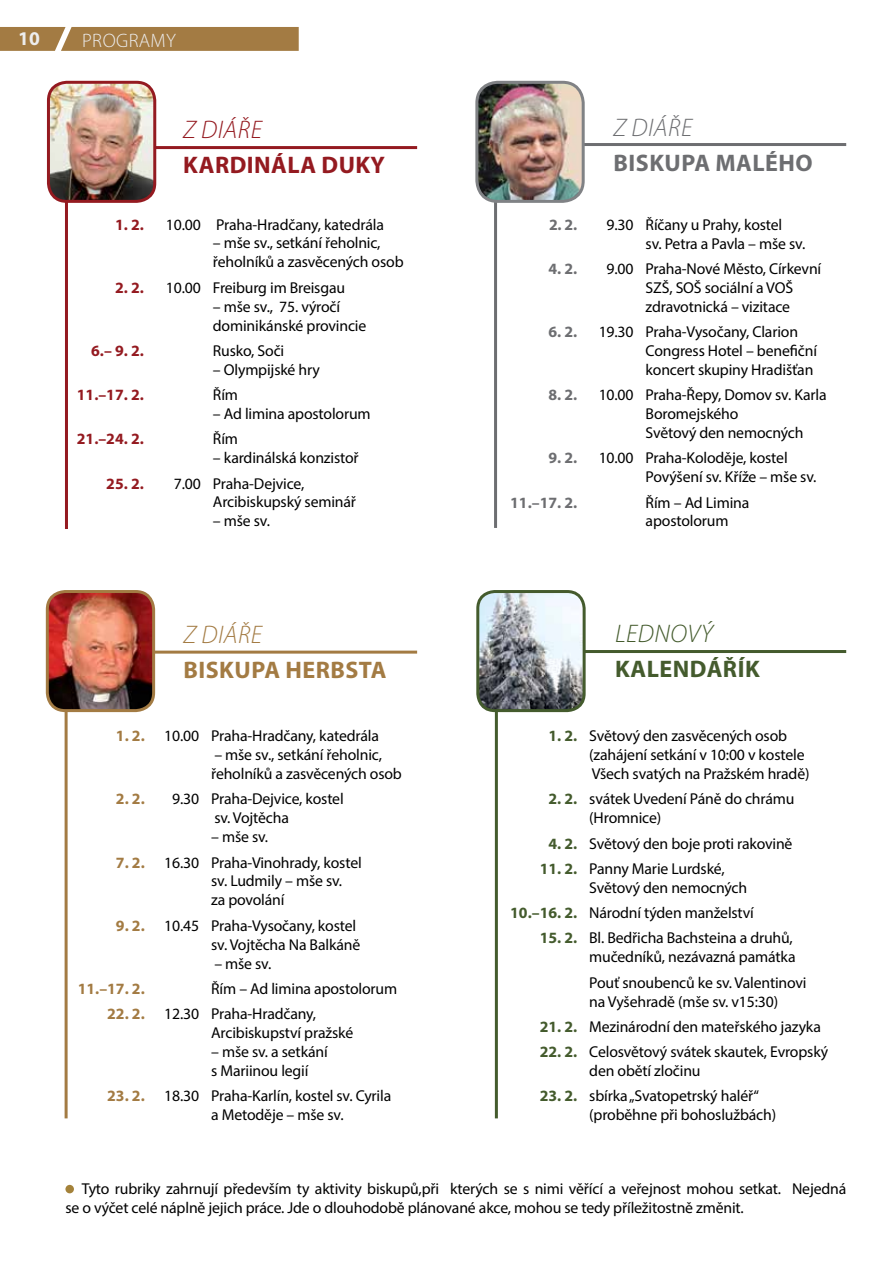
<style>
.page{position:relative;width:893px;height:1263px;background:#fff}
.page>*{position:absolute;margin:0;border:0;box-sizing:border-box;transform-origin:0 0}
.t1{font:italic 300 25.5px "Myriad Pro";letter-spacing:.02em;color:#445b2d}
.t2{font:italic 300 25.5px "Myriad Pro";letter-spacing:.02em;color:#941a20}
.t3{font:italic 300 25.5px "Myriad Pro";letter-spacing:.02em;color:#6d6e71}
.t4{font:italic 300 25.5px "Myriad Pro";letter-spacing:.02em;color:#a37b43}
.t5{font:700 24px "Myriad Pro";letter-spacing:.02em;color:#a37b43}
.t6{font:700 24px "Myriad Pro";letter-spacing:.02em;color:#941a20}
.t7{font:700 24px "Myriad Pro";letter-spacing:.02em;color:#6d6e71}
.t8{font:700 24px "Myriad Pro";letter-spacing:.02em;color:#445b2d}
.t9{font:300 19.5px "Myriad Pro";letter-spacing:.02em;color:#ededee}
.t10{font:700 19.5px "Myriad Pro";color:#ededee}
.t11{font:15.75px/18.9px "Myriad Pro";letter-spacing:-.01em;color:#000}
.t12{font:700 15.75px "Myriad Pro";color:#941a20}
.t13{font:700 15.75px "Myriad Pro";color:#6d6e71}
.t14{font:700 15.75px "Myriad Pro";color:#a37b43}
.s1{font-weight:700;color:#a37b43}
.s2{font-weight:700;color:#445b2d}
</style>
<div class="page">
<div style="left:0;top:27px;width:299px;height:24px;background:#a37b43"></div>
<div style="left:65px;top:1185px;width:9px;height:8px;background:#a4823a;border-radius:50%"></div>
<hr style="left:65px;top:146px;width:352px;height:3px;background:#941a20">
<hr style="left:65px;top:146px;width:3px;height:383px;background:#941a20">
<img style="left:48px;top:84px;width:107px;height:116px">
<div style="left:47px;top:81px;width:109px;height:122px;border:3px solid #941a20;border-radius:18px"></div>
<hr style="left:494px;top:143px;width:352px;height:3px;background:#6d6e71">
<hr style="left:494px;top:143px;width:3px;height:385px;background:#6d6e71">
<img style="left:479px;top:83px;width:102px;height:116px">
<div style="left:475px;top:81px;width:110px;height:122px;border:3px solid #808285;border-radius:21px"></div>
<hr style="left:495px;top:650px;width:351px;height:3px;background:#445b2d">
<hr style="left:495px;top:650px;width:3px;height:468px;background:#445b2d">
<img style="left:480px;top:594px;width:102px;height:117px">
<div style="left:476px;top:590px;width:110px;height:122px;border:3px solid #445b2d;border-radius:17px"></div>
<hr style="left:65px;top:651px;width:352px;height:3px;background:#a37b43">
<hr style="left:65px;top:651px;width:3px;height:467px;background:#a37b43">
<img style="left:47px;top:591px;width:107px;height:120px">
<div style="left:46px;top:590px;width:109px;height:122px;border:3px solid #a37b43;border-radius:18px"></div>
<p class="t10" style="left:18px;top:26px;width:23px">10</p>
<p class="t9" style="left:82px;top:28px;width:95px">PROGRAMY</p>
<h1 class="t2" style="left:183px;top:115px;width:80px">Z DIÁŘE</h1>
<h2 class="t6" style="left:183px;top:150px;width:203px">KARDINÁLA DUKY</h2>
<h1 class="t3" style="left:614px;top:112px;width:80px">Z DIÁŘE</h1>
<h2 class="t7" style="left:614px;top:147px;width:201px">BISKUPA MALÉHO</h2>
<p class="t12" style="left:115px;top:214px;width:30px">1. 2.</p>
<p class="t11" style="left:166px;top:215px;width:219px">10.00 Praha-Hradčany, katedrála</p>
<p class="t11" style="left:213px;top:233px;width:192px">– mše sv., setkání řeholnic, řeholníků a zasvěcených osob</p>
<p class="t12" style="left:115px;top:277px;width:30px">2. 2.</p>
<p class="t11" style="left:166px;top:278px;width:181px">10.00 Freiburg im Breisgau</p>
<p class="t11" style="left:213px;top:297px;width:155px">– mše sv., 75. výročí dominikánské provincie</p>
<p class="t12" style="left:91px;top:340px;width:54px">6.– 9. 2.</p>
<p class="t11" style="left:213px;top:341px;width:73px">Rusko, Soči</p>
<p class="t11" style="left:213px;top:360px;width:109px">– Olympijské hry</p>
<p class="t12" style="left:77px;top:384px;width:69px">11.–17. 2.</p>
<p class="t11" style="left:213px;top:385px;width:27px">Řím</p>
<p class="t11" style="left:213px;top:404px;width:159px">– Ad limina apostolorum</p>
<p class="t12" style="left:77px;top:429px;width:69px">21.–24. 2.</p>
<p class="t11" style="left:213px;top:429px;width:27px">Řím</p>
<p class="t11" style="left:213px;top:448px;width:147px">– kardinálská konzistoř</p>
<p class="t12" style="left:106px;top:473px;width:39px">25. 2.</p>
<p class="t11" style="left:213px;top:473px;width:145px;text-indent:-39px">7.00 Praha-Dejvice,<br>Arcibiskupský seminář</p>
<p class="t11" style="left:213px;top:511px;width:59px">– mše sv.</p>
<p class="t13" style="left:549px;top:214px;width:30px">2. 2.</p>
<p class="t11" style="left:646px;top:215px;width:161px;text-indent:-39px">9.30 Říčany u Prahy, kostel<br>sv. Petra a Pavla – mše sv.</p>
<p class="t13" style="left:548px;top:258px;width:30px">4. 2.</p>
<p class="t11" style="left:646px;top:259px;width:177px;text-indent:-39px">9.00 Praha-Nové Město, Církevní<br>SZŠ, SOŠ sociální a VOŠ zdravotnická – vizitace</p>
<p class="t13" style="left:548px;top:321px;width:30px">6. 2.</p>
<p class="t11" style="left:646px;top:322px;width:173px;text-indent:-47px">19.30 Praha-Vysočany, Clarion<br>Congress Hotel – benefiční koncert skupiny Hradišťan</p>
<p class="t13" style="left:548px;top:385px;width:30px">8. 2.</p>
<p class="t11" style="left:646px;top:385px;width:183px;text-indent:-47px">10.00 Praha-Řepy, Domov sv. Karla<br>Boromejského<br>Světový den nemocných</p>
<p class="t13" style="left:548px;top:448px;width:30px">9. 2.</p>
<p class="t11" style="left:646px;top:448px;width:172px;text-indent:-47px">10.00 Praha-Koloděje, kostel<br>Povýšení sv. Kříže – mše sv.</p>
<p class="t13" style="left:510px;top:492px;width:69px">11.–17. 2.</p>
<p class="t11" style="left:646px;top:492px;width:105px">Řím – Ad Limina apostolorum</p>
<h1 class="t4" style="left:184px;top:619px;width:80px">Z DIÁŘE</h1>
<h2 class="t5" style="left:184px;top:654px;width:204px">BISKUPA HERBSTA</h2>
<h1 class="t1" style="left:615px;top:618px;width:99px">LEDNOVÝ</h1>
<h2 class="t8" style="left:615px;top:654px;width:146px">KALENDÁŘÍK</h2>
<p class="t11" style="left:116px;top:726px;width:265px"><span class="s1">1. 2.</span> 10.00 Praha-Hradčany, katedrála</p>
<p class="t11" style="left:211px;top:745px;width:192px">– mše sv., setkání řeholnic, řeholníků a zasvěcených osob</p>
<p class="t14" style="left:116px;top:789px;width:30px">2. 2.</p>
<p class="t11" style="left:214px;top:789px;width:131px;text-indent:-42px">9.30 Praha-Dejvice, kostel sv. Vojtěcha</p>
<p class="t11" style="left:211px;top:827px;width:59px">– mše sv.</p>
<p class="t11" style="left:211px;top:852px;width:152px;text-indent:-95px"><span class="s1">7. 2.</span> 16.30 Praha-Vinohrady, kostel sv. Ludmily – mše sv.<br>za povolání</p>
<p class="t11" style="left:116px;top:916px;width:246px;text-align:right"><span class="s1">9. 2.</span> 10.45 Praha-Vysočany, kostel sv. Vojtěcha Na Balkáně</p>
<p class="t11" style="left:214px;top:953px;width:59px">– mše sv.</p>
<p class="t14" style="left:78px;top:978px;width:69px">11.–17. 2.</p>
<p class="t11" style="left:211px;top:979px;width:188px">Řím – Ad limina apostolorum</p>
<p class="t11" style="left:211px;top:1004px;width:144px;text-indent:-104px"><span class="s1">22. 2.</span> 12.30 Praha-Hradčany,<br>Arcibiskupství pražské</p>
<p class="t11" style="left:211px;top:1042px;width:118px">– mše sv. a setkání s Mariinou legií</p>
<p class="t11" style="left:211px;top:1086px;width:182px;text-indent:-104px"><span class="s1">23. 2.</span> 18.30 Praha-Karlín, kostel sv. Cyrila a Metoděje – mše sv.</p>
<p class="t11" style="left:589px;top:726px;width:222px;text-indent:-41px"><span class="s2">1. 2.</span> Světový den zasvěcených osob (zahájení setkání v 10:00 v kostele<br>Všech svatých na Pražském hradě)</p>
<p class="t11" style="left:589px;top:789px;width:207px;text-indent:-41px"><span class="s2">2. 2.</span> svátek Uvedení Páně do chrámu (Hromnice)</p>
<p class="t11" style="left:548px;top:834px;width:246px"><span class="s2">4. 2.</span> Světový den boje proti rakovině</p>
<p class="t11" style="left:589px;top:859px;width:159px;text-indent:-50px"><span class="s2">11. 2.</span> Panny Marie Lurdské,<br>Světový den nemocných</p>
<p class="t11" style="left:510px;top:903px;width:245px"><span class="s2">10.–16. 2.</span> Národní týden manželství</p>
<p class="t11" style="left:540px;top:928px;width:257px;text-align:right"><span class="s2">15. 2.</span> Bl. Bedřicha Bachsteina a druhů, mučedníků, nezávazná památka</p>
<p class="t11" style="left:589px;top:973px;width:219px">Pouť snoubenců ke sv. Valentinovi na Vyšehradě (mše sv. v15:30)</p>
<p class="t11" style="left:540px;top:1017px;width:283px"><span class="s2">21. 2.</span> Mezinárodní den mateřského jazyka</p>
<p class="t11" style="left:589px;top:1042px;width:240px;text-indent:-50px"><span class="s2">22. 2.</span> Celosvětový svátek skautek, Evropský den obětí zločinu</p>
<p class="t11" style="left:589px;top:1086px;width:188px;text-indent:-50px"><span class="s2">23. 2.</span> sbírka „Svatopetrský haléř“ (proběhne při bohoslužbách)</p>
<p class="t11" style="left:65px;top:1179px;width:782px;text-indent:16px">Tyto rubriky zahrnují především ty aktivity biskupů,při kterých se s nimi věřící a veřejnost mohou setkat. Nejedná se o výčet celé náplně jejich práce. Jde o dlouhodobě plánované akce, mohou se tedy příležitostně změnit.</p>
</div>
